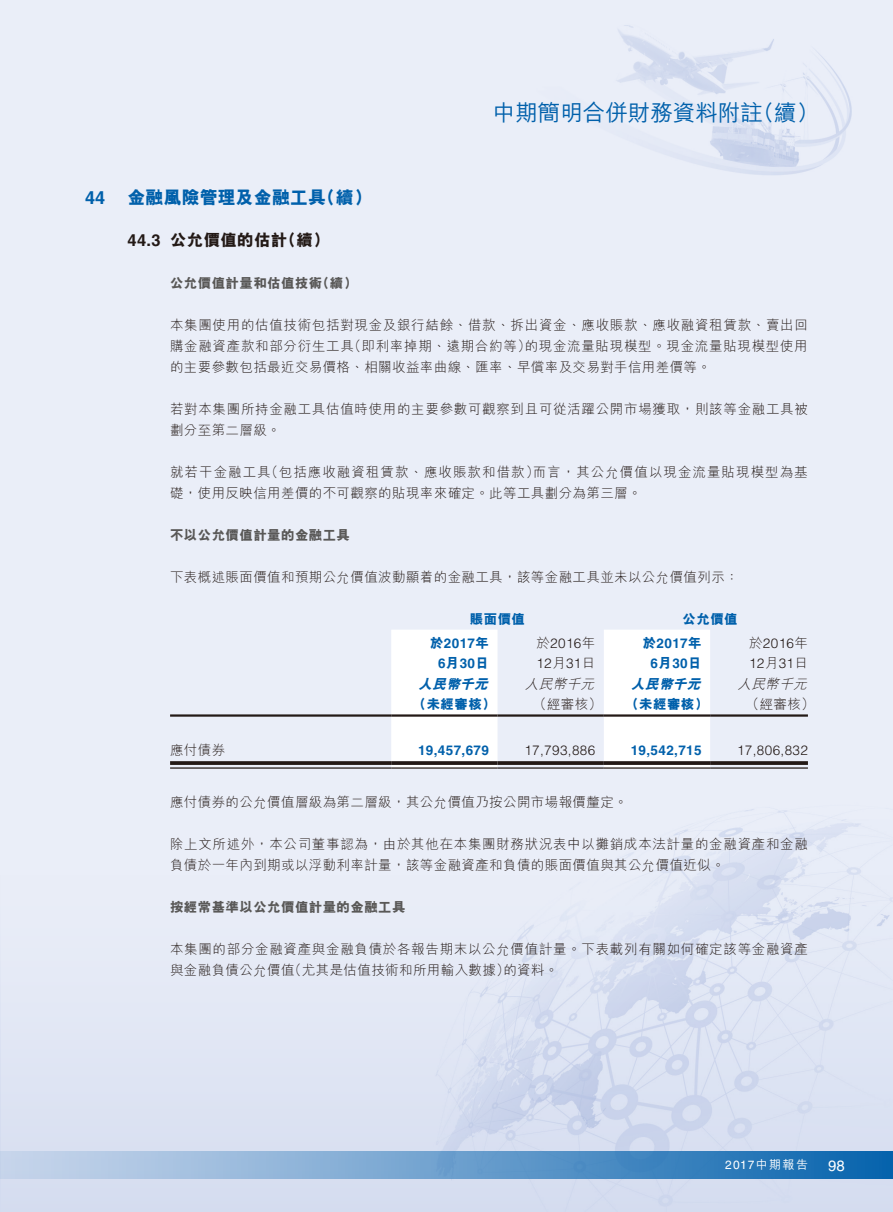
<style>
.page{position:relative;width:893px;height:1212px;background:#fff}
.page>*{position:absolute;margin:0;border:0;box-sizing:border-box;transform-origin:0 0}
.t1{font:500 22.5px "M Hei HK";color:#0060ab}
.t2{font:800 18px "M Hei HK";letter-spacing:.005em;color:#0060ab}
.t3{font:700 18px "Helvetica LT Std";color:#0060ab}
.t4{font:800 16.5px "M Hei HK";letter-spacing:.02em;color:#231916}
.t5{font:700 16.5px "Helvetica LT Std";color:#231916}
.t6{font:15px "Helvetica LT Std";color:#fff}
.t7{font:300 13.5px/21px "M Hei HK";letter-spacing:.05em;color:#231916}
.t8{font:300 13.5px/21px "M Hei HK";letter-spacing:.03em;color:#231916}
.t9{font:800 13.5px "M Hei HK";letter-spacing:.03em;color:#595857}
.t10{font:300 13.5px/20.2px "Helvetica LT Std";letter-spacing:.03em;color:#231916}
.t11{font:700 13.5px/20.2px "Helvetica LT Std";letter-spacing:.03em;color:#0060ab;text-align:center}
.t12{font:300 13.5px "M Hei HK";letter-spacing:.075em;color:#231916}
.t13{font:800 13.5px "M Hei HK";letter-spacing:.03em;color:#0060ab}
.t14{font:italic 300 13.5px "M Hei HK";color:#231916}
.t15{font:italic 800 13.5px "M Hei HK";color:#0060ab}
.t16{font:12px "Helvetica LT Std";color:#fff}
.s1{font-family:"M Hei HK";font-weight:800}
.s2{font-family:"M Hei HK"}
.s3{font-family:"M Hei HK";font-weight:500}
</style>
<div class="page">
<img style="left:0;top:0;width:893px;height:1212px">
<div style="left:0;top:1151px;width:893px;height:27px;background:linear-gradient(to right,#cfdaed,#0965ae)"></div>
<img style="left:518px;top:6px;width:349px;height:181px">
<svg style="left:391px;top:630px;width:319px;height:137px"></svg>
<hr style="left:170px;top:714px;width:221px;height:3px;background:#231916">
<hr style="left:391px;top:714px;width:106px;height:3px;background:#231916">
<hr style="left:497px;top:714px;width:107px;height:3px;background:#231916">
<hr style="left:604px;top:714px;width:106px;height:3px;background:#231916">
<hr style="left:710px;top:714px;width:98px;height:3px;background:#231916">
<svg style="left:170px;top:761px;width:221px;height:4px"></svg>
<hr style="left:170px;top:767px;width:221px;height:2px;background:#231916">
<svg style="left:391px;top:761px;width:106px;height:4px"></svg>
<hr style="left:391px;top:767px;width:106px;height:2px;background:#231916">
<svg style="left:497px;top:761px;width:107px;height:4px"></svg>
<hr style="left:497px;top:767px;width:107px;height:2px;background:#231916">
<svg style="left:604px;top:761px;width:106px;height:4px"></svg>
<hr style="left:604px;top:767px;width:106px;height:2px;background:#231916">
<svg style="left:710px;top:761px;width:98px;height:4px"></svg>
<hr style="left:710px;top:767px;width:98px;height:2px;background:#231916">
<h1 class="t1" style="left:493px;top:96px;width:271px">中期簡明合併財務資料附註</h1>
<h1 class="t1" style="left:752px;top:96px;width:69px">（續(</h1>
<h2 class="t3" style="left:85px;top:187px;width:22px">44</h2>
<h2 class="t2" style="left:317px;top:189px;width:56px">（續(</h2>
<h2 class="t2" style="left:128px;top:189px;width:200px">金融風險管理及金融工具</h2>
<p class="t5" style="left:128px;top:230px;width:35px">44.3</p>
<p class="t4" style="left:280px;top:232px;width:52px">（續(</p>
<p class="t4" style="left:170px;top:232px;width:119px">公允價值的估計</p>
<p class="t9" style="left:316px;top:277px;width:42px">（續(</p>
<p class="t9" style="left:170px;top:277px;width:154px">公允價值計量和估值技術</p>
<p class="t7" style="left:170px;top:315px;width:639px;text-align:right">本集團使用的估值技術包括對現金及銀行結餘、借款、拆出資金、應收賬款、應收融資租賃款、賣出回的現金流量貼現模型。現金流量貼現模型使用</p>
<p class="t7" style="left:348px;top:336px;width:185px">（即利率掉期、遠期合約等）</p>
<p class="t8" style="left:170px;top:336px;width:542px">購金融資產款和部分衍生工具<br>的主要參數包括最近交易價格、相關收益率曲線、匯率、早償率及交易對手信用差價等。</p>
<p class="t7" style="left:170px;top:399px;width:639px">若對本集團所持金融工具估值時使用的主要參數可觀察到且可從活躍公開市場獲取，則該等金融工具被劃分至第二層級。</p>
<p class="t12" style="left:533px;top:465px;width:276px">而言，其公允價值以現金流量貼現模型為基</p>
<p class="t12" style="left:265px;top:465px;width:276px">（包括應收融資租賃款、應收賬款和借款）</p>
<p class="t8" style="left:170px;top:462px;width:473px">就若干金融工具<br>礎，使用反映信用差價的不可觀察的貼現率來確定。此等工具劃分為第三層。</p>
<p class="t9" style="left:170px;top:529px;width:182px">不以公允價值計量的金融工具</p>
<p class="t8" style="left:170px;top:567px;width:570px">下表概述賬面價值和預期公允價值波動顯着的金融工具，該等金融工具並未以公允價值列示：</p>
<p class="t13" style="left:683px;top:612px;width:57px">公允價值</p>
<p class="t13" style="left:470px;top:612px;width:57px">賬面價值</p>
<p class="t11" style="left:430px;top:633px;width:60px"><span class="s1">於</span>2017<span class="s1">年月</span>6 30<span class="s1">日</span></p>
<p class="t10" style="left:536px;top:633px;width:60px"><span class="s2">於</span>2016<span class="s2">年<br></span>12<span class="s2">月</span>31<span class="s2">日</span></p>
<p class="t11" style="left:643px;top:633px;width:60px"><span class="s1">於</span>2017<span class="s1">年月</span>6 30<span class="s1">日</span></p>
<p class="t10" style="left:749px;top:633px;width:60px"><span class="s2">於</span>2016<span class="s2">年<br></span>12<span class="s2">月</span>31<span class="s2">日</span></p>
<p class="t14" style="left:737px;top:677px;width:74px">人民幣千元</p>
<p class="t14" style="left:525px;top:677px;width:74px">人民幣千元</p>
<p class="t15" style="left:419px;top:677px;width:74px">人民幣千元</p>
<p class="t15" style="left:631px;top:677px;width:74px">人民幣千元</p>
<p class="t13" style="left:413px;top:697px;width:84px">（未經審核）</p>
<p class="t7" style="left:533px;top:693px;width:70px">（經審核）</p>
<p class="t13" style="left:626px;top:697px;width:84px">（未經審核）</p>
<p class="t7" style="left:746px;top:693px;width:70px">（經審核(</p>
<p class="t7" style="left:170px;top:740px;width:57px">應付債券</p>
<p class="t8" style="left:170px;top:791px;width:459px">應付債券的公允價值層級為第二層級，其公允價值乃按公開市場報價釐定。</p>
<p class="t7" style="left:170px;top:833px;width:639px">除上文所述外，本公司董事認為，由於其他在本集團財務狀況表中以攤銷成本法計量的金融資產和金融負債於一年內到期或以浮動利率計量，該等金融資產和負債的賬面價值與其公允價值近似。</p>
<p class="t9" style="left:170px;top:900px;width:237px">按經常基準以公允價值計量的金融工具</p>
<p class="t7" style="left:503px;top:938px;width:306px;text-indent:-333px">本集團的部分金融資產與金融負債於各報告期末以公允價值計量。下表載列有關如何確定該等金融資產的資料。</p>
<p class="t11" style="left:418px;top:740px;width:72px">19,457,679</p>
<p class="t11" style="left:631px;top:740px;width:72px">19,542,715</p>
<p class="t10" style="left:524px;top:740px;width:72px">17,793,886</p>
<p class="t10" style="left:737px;top:740px;width:72px">17,806,832</p>
<p class="t8" style="left:288px;top:959px;width:223px">（尤其是估值技術和所用輸入數據）</p>
<p class="t8" style="left:170px;top:959px;width:126px">與金融負債公允價值</p>
<p class="t16" style="left:725px;top:1158px;width:84px">2017<span class="s3">中期報告</span></p>
<p class="t6" style="left:828px;top:1156px;width:18px">98</p>
</div>
